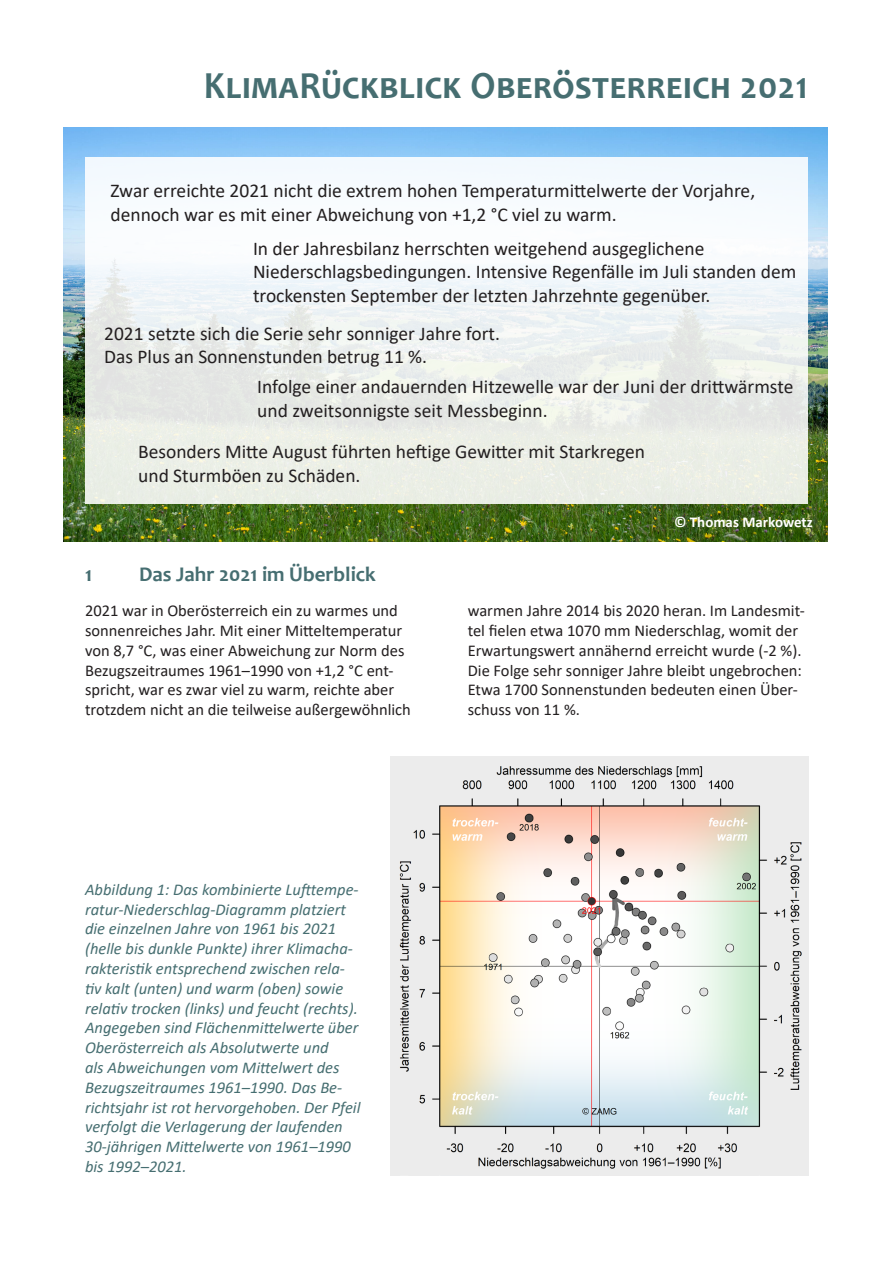
<style>
.page{position:relative;width:893px;height:1263px;background:#fff}
.page>*{position:absolute;margin:0;border:0;box-sizing:border-box;transform-origin:0 0}
.t1{font:700 38.55px "Candara";letter-spacing:.02em;color:#466e71;scale:.93 1}
.Überschrift_Ebene_1{font:700 21px "Candara";color:#466e71}
.Aufzählung{font:19.5px/23.4px "Calibri";color:#231f20}
.Fußnote{font:italic 16.5px/19.8px "Calibri";color:#466e71}
.t2{font:16.5px/19.8px "Calibri";color:#231f20}
.t3{font:700 15px "Calibri";color:#fff}
</style>
<div class="page">
<img style="left:63px;top:128px;width:764px;height:414px">
<div style="left:85px;top:157px;width:723px;height:347px;background:linear-gradient(to bottom,#f8fdff,#e7eae1)"></div>
<img style="left:390px;top:757px;width:419px;height:418px">
<p class="t1" style="left:204px;top:61px;width:651px">KlimaRückblick Oberösterreich 2021</p>
<p class="Aufzählung" style="left:111px;top:179px;width:646px">Zwar erreichte 2021 nicht die extrem hohen Temperaturmittelwerte der Vorjahre, dennoch war es mit einer Abweichung von +1,2 °C viel zu warm.</p>
<p class="Aufzählung" style="left:253px;top:236px;width:453px">In der Jahresbilanz herrschten weitgehend ausgeglichene</p>
<p class="Aufzählung" style="left:253px;top:260px;width:545px">Niederschlagsbedingungen. Intensive Regenfälle im Juli standen dem</p>
<p class="Aufzählung" style="left:253px;top:283px;width:459px">trockensten September der letzten Jahrzehnte gegenüber.</p>
<p class="Aufzählung" style="left:104px;top:321px;width:397px">2021 setzte sich die Serie sehr sonniger Jahre fort.</p>
<p class="Aufzählung" style="left:104px;top:345px;width:324px">Das Plus an Sonnenstunden betrug 11 %.</p>
<p class="Aufzählung" style="left:257px;top:374px;width:538px">Infolge einer andauernden Hitzewelle war der Juni der drittwärmste</p>
<p class="Aufzählung" style="left:257px;top:398px;width:292px">und zweitsonnigste seit Messbeginn.</p>
<p class="Aufzählung" style="left:138px;top:440px;width:508px">Besonders Mitte August führten heftige Gewitter mit Starkregen</p>
<p class="Aufzählung" style="left:138px;top:463px;width:224px">und Sturmböen zu Schäden.</p>
<p class="Überschrift_Ebene_1" style="left:85px;top:561px;width:9px">1</p>
<p class="Überschrift_Ebene_1" style="left:139px;top:561px;width:238px">Das Jahr 2021 im Überblick</p>
<p class="t2" style="left:85px;top:600px;width:327px">2021 war in Oberösterreich ein zu warmes und sonnenreiches Jahr. Mit einer Mitteltemperatur von 8,7 °C, was einer Abweichung zur Norm des Bezugszeitraumes 1961–1990 von +1,2 °C ent&shy;spricht, war es zwar viel zu warm, reichte aber trotzdem nicht an die teilweise außergewöhnlich</p>
<p class="t3" style="left:674px;top:512px;width:140px">© Thomas Markowetz</p>
<p class="t2" style="left:468px;top:600px;width:339px">warmen Jahre 2014 bis 2020 heran. Im Landesmit&shy;tel fielen etwa 1070 mm Niederschlag, womit der Erwartungswert annähernd erreicht wurde (-2 %).<br>Die Folge sehr sonniger Jahre bleibt ungebrochen:<br>Etwa 1700 Sonnenstunden bedeuten einen Über&shy;schuss von 11 %.</p>
<p class="Fußnote" style="left:85px;top:879px;width:277px">Abbildung 1: Das kombinierte Lufttempe&shy;ratur-Niederschlag-Diagramm platziert die einzelnen Jahre von 1961 bis 2021 (helle bis dunkle Punkte) ihrer Klimacha&shy;rakteristik entsprechend zwischen rela&shy;tiv kalt (unten) und warm (oben) sowie relativ trocken (links) und feucht (rechts).<br>Angegeben sind Flächenmittelwerte über Oberösterreich als Absolutwerte und<br>als Abweichungen vom Mittelwert des Bezugszeitraumes 1961–1990. Das Be&shy;richtsjahr ist rot hervorgehoben. Der Pfeil verfolgt die Verlagerung der laufenden 30-jährigen Mittelwerte von 1961–1990 bis 1992–2021.</p>
</div>
